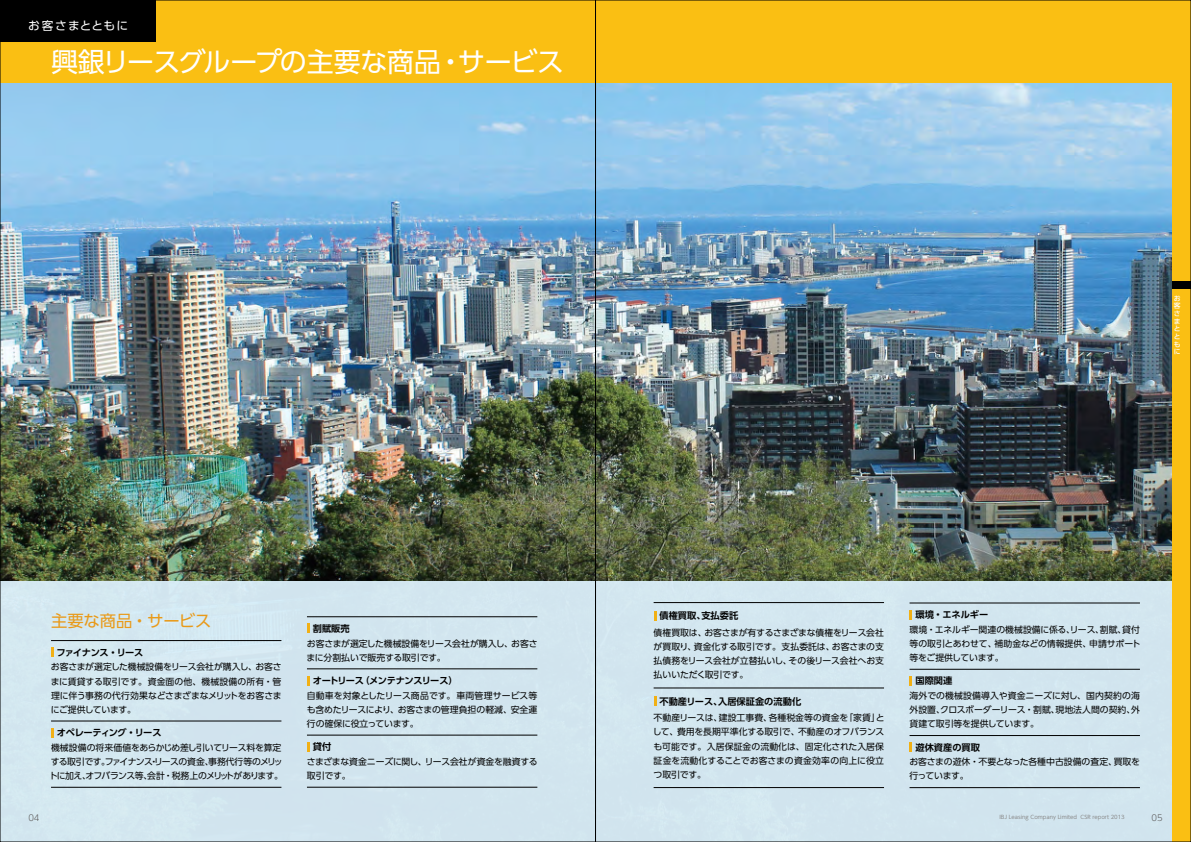
<style>
.page{position:relative;width:1191px;height:842px;background:#fff}
.page>*{position:absolute;margin:0;border:0;box-sizing:border-box;transform-origin:0 0}
.t1{font:26.9px "UD Shin Go Pro";letter-spacing:-.015em;color:#fff}
.t2{font:16.3px "UD Shin Go Pro";letter-spacing:-.005em;color:#e99a19}
.t3{font:11.7px "UD Shin Go Pro";letter-spacing:.085em;color:#fff}
.t4{font:700 9.2px "UD Shin Go Pro De";letter-spacing:-.01em;color:#000}
.t5{font:700 9.2px "UD Shin Go Pro De";letter-spacing:-.035em;color:#000}
.t6{font:700 9.2px "UD Shin Go Pro De";letter-spacing:-.05em;color:#000}
.t7{font:8.9px/14.2px "UD Shin Go Pro";letter-spacing:-.015em;color:#000;text-align:justify}
.t8{font:8.9px/14.2px "UD Shin Go Pro";letter-spacing:-.045em;color:#000}
.t9{font:300 8.5px "UD Shin Go Pro";color:#595757}
.t10{font:500 6.7px/7.6px "UD Shin Go Pro";color:#fff;text-align:justify}
.t11{font:5.3px "UD Shin Go Pro";color:#898989}
</style>
<div class="page">
<img style="left:2px;top:82px;width:1170px;height:499px">
<div style="left:0;top:581px;width:1191px;height:261px;background:#d2e6ef"></div>
<hr style="left:51px;top:640px;width:230px;height:1px;background:#000">
<hr style="left:51px;top:721px;width:230px;height:1px;background:#000">
<hr style="left:51px;top:787px;width:230px;height:1px;background:#000">
<svg style="left:51px;top:648px;width:3px;height:9px"></svg>
<svg style="left:51px;top:728px;width:3px;height:9px"></svg>
<div style="left:0;top:0;width:1191px;height:82px;background:#fabf13"></div>
<hr style="left:307px;top:617px;width:230px;height:1px;background:#000">
<hr style="left:307px;top:669px;width:230px;height:1px;background:#000">
<hr style="left:307px;top:735px;width:230px;height:1px;background:#000">
<hr style="left:307px;top:787px;width:230px;height:1px;background:#000">
<svg style="left:307px;top:624px;width:3px;height:9px"></svg>
<svg style="left:307px;top:676px;width:3px;height:9px"></svg>
<svg style="left:307px;top:742px;width:3px;height:9px"></svg>
<hr style="left:653px;top:602px;width:231px;height:1px;background:#000">
<hr style="left:653px;top:688px;width:231px;height:1px;background:#000">
<hr style="left:653px;top:787px;width:231px;height:1px;background:#000">
<svg style="left:654px;top:611px;width:2px;height:9px"></svg>
<svg style="left:654px;top:696px;width:2px;height:10px"></svg>
<hr style="left:909px;top:603px;width:231px;height:1px;background:#000">
<hr style="left:909px;top:669px;width:231px;height:1px;background:#000">
<hr style="left:909px;top:735px;width:231px;height:1px;background:#000">
<hr style="left:909px;top:787px;width:231px;height:1px;background:#000">
<svg style="left:909px;top:610px;width:3px;height:9px"></svg>
<svg style="left:909px;top:676px;width:3px;height:9px"></svg>
<svg style="left:909px;top:743px;width:3px;height:9px"></svg>
<div style="left:1172px;top:0;width:19px;height:842px;background:#fabf13"></div>
<div style="left:1172px;top:281px;width:19px;height:7px;background:#000"></div>
<div style="left:0;top:0;width:156px;height:41px;background:#000"></div>
<h3 class="t3" style="left:28px;top:16px;width:101px">お客さまとともに</h3>
<h1 class="t1" style="left:51px;top:40px;width:514px">興銀リースグループの主要な商品・サービス</h1>
<p class="t10" style="left:1173px;top:294px;width:8px">お客さまとともに</p>
<h2 class="t2" style="left:51px;top:608px;width:162px">主要な商品・サービス</h2>
<p class="t5" style="left:57px;top:645px;width:88px">ファイナンス・リース</p>
<p class="t7" style="left:51px;top:660px;width:232px">お客さまが選定した機械設備をリース会社が購入し、お客さまに賃貸する取引です。資金面の他、機械設備の所有・管理に伴う事務の代行効果などさまざまなメリットをお客さまにご提供しています。</p>
<p class="t5" style="left:57px;top:725px;width:106px">オペレーティング・リース</p>
<p class="t8" style="left:49px;top:740px;width:235px">機械設備の将来価値をあらかじめ差し引いてリース料を算定する取引です。ファイナンス・リースの資金、事務代行等のメリットに加え、オフバランス等、会計・税務上のメリットがあります。</p>
<p class="t4" style="left:313px;top:621px;width:38px">割賦販売</p>
<p class="t7" style="left:307px;top:636px;width:232px">お客さまが選定した機械設備をリース会社が購入し、お客さまに分割払いで販売する取引です。</p>
<p class="t6" style="left:313px;top:673px;width:147px">オートリース（メンテナンスリース）</p>
<p class="t7" style="left:307px;top:688px;width:232px">自動車を対象としたリース商品です。車両管理サービス等も含めたリースにより、お客さまの管理負担の軽減、安全運行の確保に役立っています。</p>
<p class="t4" style="left:313px;top:739px;width:20px">貸付</p>
<p class="t7" style="left:307px;top:754px;width:232px">さまざまな資金ニーズに関し、リース会社が資金を融資する取引です。</p>
<p class="t4" style="left:659px;top:608px;width:80px">債権買取、支払委託</p>
<p class="t7" style="left:653px;top:625px;width:232px">債権買取は、お客さまが有するさまざまな債権をリース会社が買取り、資金化する取引です。支払委託は、お客さまの支払債務をリース会社が立替払いし、その後リース会社へお支払いいただく取引です。</p>
<p class="t4" style="left:659px;top:694px;width:143px">不動産リース、入居保証金の流動化</p>
<p class="t7" style="left:653px;top:710px;width:233px">不動産リースは、建設工事費、各種税金等の資金を「家賃」として、費用を長期平準化する取引で、不動産のオフバランスも可能です。入居保証金の流動化は、固定化された入居保証金を流動化することでお客さまの資金効率の向上に役立つ取引です。</p>
<p class="t4" style="left:915px;top:607px;width:74px">環境・エネルギー</p>
<p class="t7" style="left:909px;top:622px;width:232px">環境・エネルギー関連の機械設備に係る、リース、割賦、貸付等の取引とあわせて、補助金などの情報提供、申請サポート等をご提供しています。</p>
<p class="t4" style="left:915px;top:673px;width:38px">国際関連</p>
<p class="t7" style="left:909px;top:688px;width:232px">海外での機械設備導入や資金ニーズに対し、国内契約の海外設置、クロスボーダーリース・割賦、現地法人間の契約、外貨建て取引等を提供しています。</p>
<p class="t4" style="left:915px;top:740px;width:66px">遊休資産の買取</p>
<p class="t7" style="left:909px;top:754px;width:232px">お客さまの遊休・不要となった各種中古設備の査定、買取を行っています。</p>
<p class="t9" style="left:28px;top:810px;width:13px">04</p>
<p class="t11" style="left:999px;top:813px;width:127px">IBJ Leasing Company Limited CSR report 2013</p>
<p class="t9" style="left:1151px;top:810px;width:13px">05</p>
</div>
